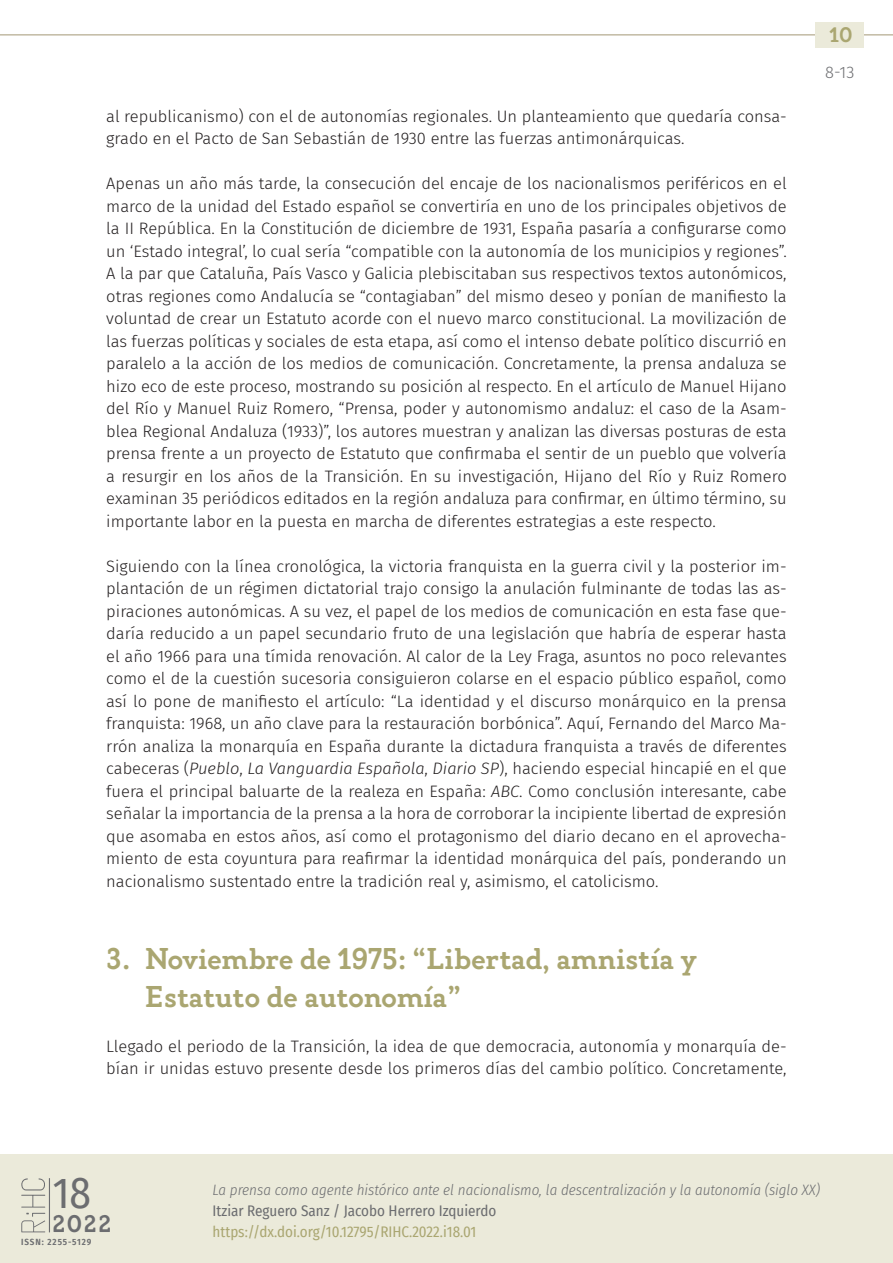
<style>
.page{position:relative;width:893px;height:1263px;background:#fff}
.page>*{position:absolute;margin:0;border:0;box-sizing:border-box;transform-origin:0 0}
.t1{font:43.2px "Fira Sans Condensed";color:#6c6d70}
._40_enunc_1{font:600 30px/37.5px "Gambero";color:#aaa671}
.t2{font:600 24px "Gambero";color:#6c6d70}
.t3{font:600 21px "Gambero";color:#aaa671}
._00_bsc{font:300 16.5px/22.5px "Fira Sans";color:#231f20;text-align:justify}
._00_bsc_tras{font:300 16.5px/22.5px "Fira Sans";color:#231f20}
.t4{font:300 16.5px "Fira Sans";color:#6c6d70}
.t5{font:italic 300 15px "Fira Sans Condensed";color:#6c6d70}
.t6{font:15px "Fira Sans Condensed";color:#aaa671}
.t7{font:15px "Fira Sans Condensed";color:#6c6d70}
.t8{font:600 9px "Fira Sans Condensed";letter-spacing:.1em;color:#6c6d70}
.s1{font-style:italic}
</style>
<div class="page">
<hr style="left:0;top:34px;width:893px;height:1px;background:#aea385">
<div style="left:816px;top:22px;width:48px;height:26px;background:#ebeada"></div>
<div style="left:0;top:1154px;width:893px;height:109px;background:#ebeada"></div>
<hr style="left:49px;top:1178px;width:1px;height:54px;background:#6c6d70">
<svg style="left:21px;top:1178px;width:24px;height:29px"></svg>
<svg style="left:21px;top:1213px;width:24px;height:19px"></svg>
<p class="t3" style="left:829px;top:22px;width:24px">10</p>
<p class="_00_bsc_tras" style="left:106px;top:105px;width:682px">al republicanismo) con el de autonomías regionales. Un planteamiento que quedaría consa&shy;grado en el Pacto de San Sebastián de 1930 entre las fuerzas antimonárquicas.</p>
<p class="_00_bsc" style="left:106px;top:172px;width:682px">Apenas un año más tarde, la consecución del encaje de los nacionalismos periféricos en el marco de la unidad del Estado español se convertiría en uno de los principales objetivos de la II República. En la Constitución de diciembre de 1931, España pasaría a configurarse como un ‘Estado integral’, lo cual sería “compatible con la autonomía de los municipios y regiones”.<br>A la par que Cataluña, País Vasco y Galicia plebiscitaban sus respectivos textos autonómicos, otras regiones como Andalucía se “contagiaban” del mismo deseo y ponían de manifiesto la voluntad de crear un Estatuto acorde con el nuevo marco constitucional. La movilización de las fuerzas políticas y sociales de esta etapa, así como el intenso debate político discurrió en paralelo a la acción de los medios de comunicación. Concretamente, la prensa andaluza se hizo eco de este proceso, mostrando su posición al respecto. En el artículo de Manuel Hijano del Río y Manuel Ruiz Romero, “Prensa, poder y autonomismo andaluz: el caso de la Asam&shy;blea Regional Andaluza (1933)”, los autores muestran y analizan las diversas posturas de esta prensa frente a un proyecto de Estatuto que confirmaba el sentir de un pueblo que volvería a resurgir en los años de la Transición. En su investigación, Hijano del Río y Ruiz Romero examinan 35 periódicos editados en la región andaluza para confirmar, en último término, su importante labor en la puesta en marcha de diferentes estrategias a este respecto.</p>
<p class="_00_bsc" style="left:106px;top:555px;width:682px">Siguiendo con la línea cronológica, la victoria franquista en la guerra civil y la posterior im&shy;plantación de un régimen dictatorial trajo consigo la anulación fulminante de todas las as&shy;piraciones autonómicas. A su vez, el papel de los medios de comunicación en esta fase que&shy;daría reducido a un papel secundario fruto de una legislación que habría de esperar hasta el año 1966 para una tímida renovación. Al calor de la Ley Fraga, asuntos no poco relevantes como el de la cuestión sucesoria consiguieron colarse en el espacio público español, como así lo pone de manifiesto el artículo: “La identidad y el discurso monárquico en la prensa franquista: 1968, un año clave para la restauración borbónica”. Aquí, Fernando del Marco Ma&shy;rrón analiza la monarquía en España durante la dictadura franquista a través de diferentes cabeceras (<span class="s1">Pueblo</span>, <span class="s1">La Vanguardia Española</span>, <span class="s1">Diario SP</span>), haciendo especial hincapié en el que fuera el principal baluarte de la realeza en España: <span class="s1">ABC</span>. Como conclusión interesante, cabe señalar la importancia de la prensa a la hora de corroborar la incipiente libertad de expresión que asomaba en estos años, así como el protagonismo del diario decano en el aprovecha&shy;miento de esta coyuntura para reafirmar la identidad monárquica del país, ponderando un nacionalismo sustentado entre la tradición real y, asimismo, el catolicismo.</p>
<p class="_40_enunc_1" style="left:145px;top:941px;width:553px;text-indent:-39px">3. Noviembre de 1975: “Libertad, amnistía y<br>Estatuto de autonomía”</p>
<p class="_00_bsc_tras" style="left:106px;top:1035px;width:682px">Llegado el periodo de la Transición, la idea de que democracia, autonomía y monarquía de&shy;bían ir unidas estuvo presente desde los primeros días del cambio político. Concretamente,</p>
<p class="t4" style="left:825px;top:60px;width:31px">8-13</p>
<h1 class="t1" style="left:53px;top:1160px;width:40px">18</h1>
<h3 class="t2" style="left:53px;top:1209px;width:60px">2022</h3>
<p class="t8" style="left:21px;top:1234px;width:71px">ISSN: 2255-5129</p>
<p class="t5" style="left:213px;top:1179px;width:609px">La prensa como agente histórico ante el nacionalismo, la descentralización y la autonomía (siglo XX)</p>
<p class="t7" style="left:213px;top:1199px;width:285px">Itziar Reguero Sanz / Jacobo Herrero Izquierdo</p>
<p class="t6" style="left:213px;top:1220px;width:265px">https://dx.doi.org/10.12795/RIHC.2022.i18.01</p>
</div>
